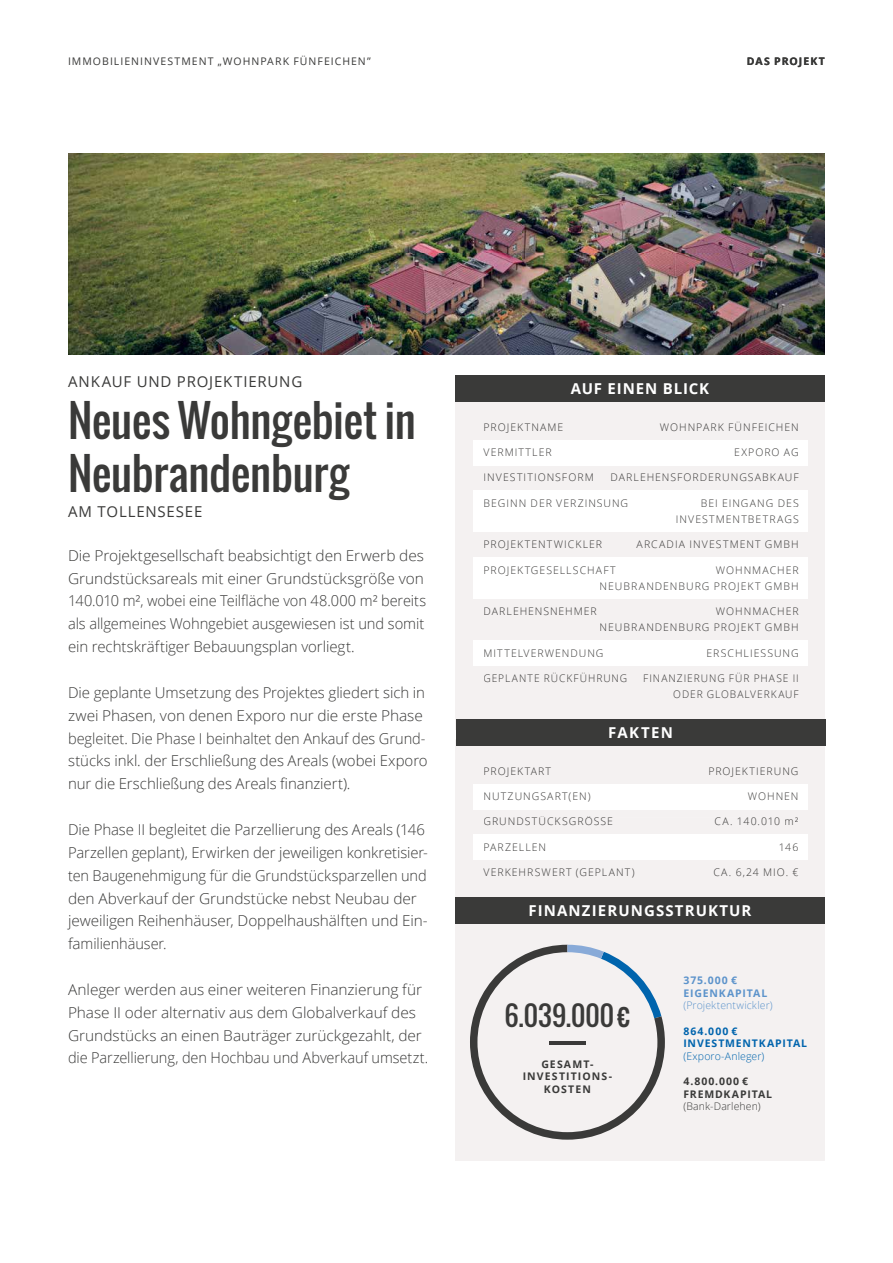
<style>
.page{position:relative;width:893px;height:1263px;background:#fff}
.page>*{position:absolute;margin:0;border:0;box-sizing:border-box;transform-origin:0 0}
.t1{font:43.5px/52.5px "Oswald";letter-spacing:-.01em;color:#3a3a39}
.t2{font:27px "Oswald";color:#3a3a39}
.t3{font:300 15px/22.8px "Open Sans";letter-spacing:-.005em;color:#3a3a39}
.t4{font:15px "Open Sans";letter-spacing:.055em;color:#3a3a39}
.t5{font:700 15px "Open Sans";letter-spacing:.075em;color:#fff}
.t6{font:700 15px "Open Sans";letter-spacing:.055em;color:#fff}
.t7{font:300 10.5px/16.4px "Open Sans";letter-spacing:.095em;color:#383736;text-align:right}
.t8{font:300 10.5px/16.4px "Open Sans";letter-spacing:.095em;color:#3b3a39;text-align:right}
.t9{font:700 10.5px/12.6px "Open Sans";letter-spacing:.1em;color:#3a3a39;text-align:center}
.t10{font:10.5px "Open Sans";letter-spacing:.095em;color:#3a3a39}
.t11{font:700 10.5px/12.6px "Open Sans";letter-spacing:.085em;color:#0064ad}
.t12{font:700 10.5px/12.6px "Open Sans";letter-spacing:.08em;color:#5c93cb}
.t13{font:300 10.5px "Open Sans";letter-spacing:.01em;color:#5c93cb}
.t14{font:300 10.5px "Open Sans";letter-spacing:.01em;color:#0064ad}
.t15{font:300 10.5px "Open Sans";letter-spacing:.01em;color:#3a3a39}
</style>
<div class="page">
<div style="left:455px;top:740px;width:370px;height:421px;background:#f4f1f1"></div>
<div style="left:455px;top:897px;width:370px;height:26px;background:#3a3a39"></div>
<div style="left:473px;top:784px;width:335px;height:25px;background:#fff"></div>
<div style="left:473px;top:834px;width:335px;height:25px;background:#fff"></div>
<div style="left:485px;top:767px;width:313px;height:10px;background:#f4f1f1"></div>
<div style="left:484px;top:816px;width:128px;height:9px;background:#f4f1f1"></div>
<div style="left:614px;top:818px;width:167px;height:7px;background:#f4f1f1"></div>
<div style="left:785px;top:820px;width:8px;height:5px;background:#f4f1f1"></div>
<svg style="left:795px;top:818px;width:3px;height:4px"></svg>
<div style="left:483px;top:868px;width:315px;height:10px;background:#f4f1f1"></div>
<img style="left:68px;top:153px;width:757px;height:201px">
<div style="left:455px;top:380px;width:370px;height:350px;background:#f4f1f1"></div>
<div style="left:455px;top:375px;width:370px;height:27px;background:#3a3a39"></div>
<div style="left:473px;top:440px;width:335px;height:25px;background:#fff"></div>
<div style="left:473px;top:640px;width:335px;height:25px;background:#fff"></div>
<div style="left:473px;top:491px;width:335px;height:41px;background:#fff"></div>
<div style="left:473px;top:557px;width:335px;height:41px;background:#fff"></div>
<div style="left:456px;top:719px;width:369px;height:27px;background:#3a3a39"></div>
<svg style="left:470px;top:945px;width:195px;height:195px"></svg>
<p class="t10" style="left:68px;top:54px;width:304px">IMMOBILIENINVESTMENT „WOHNPARK FÜNFEICHEN”</p>
<p class="t9" style="left:747px;top:55px;width:80px">DAS PROJEKT</p>
<p class="t4" style="left:68px;top:371px;width:236px">ANKAUF UND PROJEKTIERUNG</p>
<h1 class="t1" style="left:68px;top:394px;width:349px">Neues Wohngebiet in<br>Neubrandenburg</h1>
<p class="t4" style="left:68px;top:502px;width:136px">AM TOLLENSESEE</p>
<p class="t3" style="left:68px;top:543px;width:360px">Die Projektgesellschaft beabsichtigt den Erwerb des Grundstücksareals mit einer Grundstücksgröße von 140.010 m², wobei eine Teilfläche von 48.000 m² bereits als allgemeines Wohngebiet ausgewiesen ist und somit ein rechtskräftiger Bebauungsplan vorliegt.</p>
<p class="t3" style="left:68px;top:681px;width:361px">Die geplante Umsetzung des Projektes gliedert sich in zwei Phasen, von denen Exporo nur die erste Phase begleitet. Die Phase I beinhaltet den Ankauf des Grund&shy;stücks inkl. der Erschließung des Areals (wobei Exporo nur die Erschließung des Areals finanziert).</p>
<p class="t3" style="left:68px;top:818px;width:361px">Die Phase II begleitet die Parzellierung des Areals (146<br>Parzellen geplant), Erwirken der jeweiligen konkretisier&shy;ten Baugenehmigung für die Grundstücksparzellen und den Abverkauf der Grundstücke nebst Neubau der jewei ligen Reihenhäuser, Doppelhaushälften und Ein&shy;familienhäuser.</p>
<p class="t3" style="left:68px;top:978px;width:362px">Anleger werden aus einer weiteren Finanzierung für Phase II oder alternativ aus dem Globalverkauf des Grundstücks an einen Bauträger zurückgezahlt, der die Parzellierung, den Hochbau und Abverkauf umsetzt.</p>
<p class="t6" style="left:571px;top:378px;width:140px">AUF EINEN BLICK</p>
<p class="t7" style="left:483px;top:419px;width:81px">PROJEKTNAME</p>
<p class="t7" style="left:660px;top:419px;width:140px">WOHNPARK FÜNFEICHEN</p>
<p class="t8" style="left:483px;top:444px;width:70px">VERMITTLER</p>
<p class="t8" style="left:734px;top:444px;width:66px">EXPORO AG</p>
<p class="t7" style="left:483px;top:469px;width:112px">INVESTITIONSFORM</p>
<p class="t7" style="left:610px;top:469px;width:190px">DARLEHENSFORDERUNGSABKAUF</p>
<p class="t8" style="left:483px;top:494px;width:146px">BEGINN DER VERZINSUNG</p>
<p class="t8" style="left:676px;top:494px;width:125px">BEI EINGANG DES<br>INVESTMENTBETRAGS</p>
<p class="t7" style="left:483px;top:536px;width:120px">PROJEKTENTWICKLER</p>
<p class="t7" style="left:637px;top:536px;width:164px">ARCADIA INVESTMENT GMBH</p>
<p class="t8" style="left:483px;top:561px;width:134px">PROJEKTGESELLSCHAFT</p>
<p class="t8" style="left:600px;top:561px;width:201px">WOHNMACHER<br>NEUBRANDENBURG PROJEKT GMBH</p>
<p class="t7" style="left:483px;top:603px;width:115px">DARLEHENSNEHMER</p>
<p class="t7" style="left:600px;top:603px;width:201px">WOHNMACHER<br>NEUBRANDENBURG PROJEKT GMBH</p>
<p class="t8" style="left:483px;top:644px;width:122px">MITTELVERWENDUNG</p>
<p class="t8" style="left:707px;top:644px;width:94px">ERSCHLIESSUNG</p>
<p class="t7" style="left:483px;top:670px;width:145px">GEPLANTE RÜCKFÜHRUNG</p>
<p class="t7" style="left:643px;top:670px;width:157px">FINANZIERUNG FÜR PHASE II<br>ODER GLOBALVERKAUF</p>
<p class="t5" style="left:608px;top:722px;width:66px">FAKTEN</p>
<p class="t7" style="left:483px;top:763px;width:69px">PROJEKTART</p>
<p class="t7" style="left:708px;top:763px;width:92px">PROJEKTIERUNG</p>
<p class="t8" style="left:483px;top:788px;width:109px">NUTZUNGSART(EN)</p>
<p class="t8" style="left:748px;top:788px;width:52px">WOHNEN</p>
<p class="t7" style="left:483px;top:813px;width:131px">GRUNDSTÜCKSGRÖSSE</p>
<p class="t7" style="left:715px;top:813px;width:85px">CA. 140.010 m²</p>
<p class="t8" style="left:483px;top:838px;width:64px">PARZELLEN</p>
<p class="t8" style="left:779px;top:838px;width:21px">146</p>
<p class="t7" style="left:483px;top:864px;width:153px">VERKEHRSWERT (GEPLANT)</p>
<p class="t7" style="left:713px;top:864px;width:87px">CA. 6,24 MIO. €</p>
<p class="t5" style="left:528px;top:899px;width:225px">FINANZIERUNGSSTRUKTUR</p>
<h2 class="t2" style="left:504px;top:995px;width:127px">6.039.000 €</h2>
<p class="t9" style="left:523px;top:1057px;width:91px">GESAMT-<br>INVESTITIONS-<br>KOSTEN</p>
<p class="t12" style="left:683px;top:974px;width:85px">375.000 €<br>EIGENKAPITAL</p>
<p class="t13" style="left:683px;top:998px;width:91px">(Projektentwickler)</p>
<p class="t11" style="left:683px;top:1024px;width:125px">864.000 €<br>INVESTMENTKAPITAL</p>
<p class="t14" style="left:683px;top:1049px;width:82px">(Exporo-Anleger)</p>
<p class="t9" style="left:683px;top:1074px;width:90px;text-align:left">4.800.000 €<br>FREMDKAPITAL</p>
<p class="t15" style="left:683px;top:1099px;width:79px">(Bank-Darlehen)</p>
</div>
